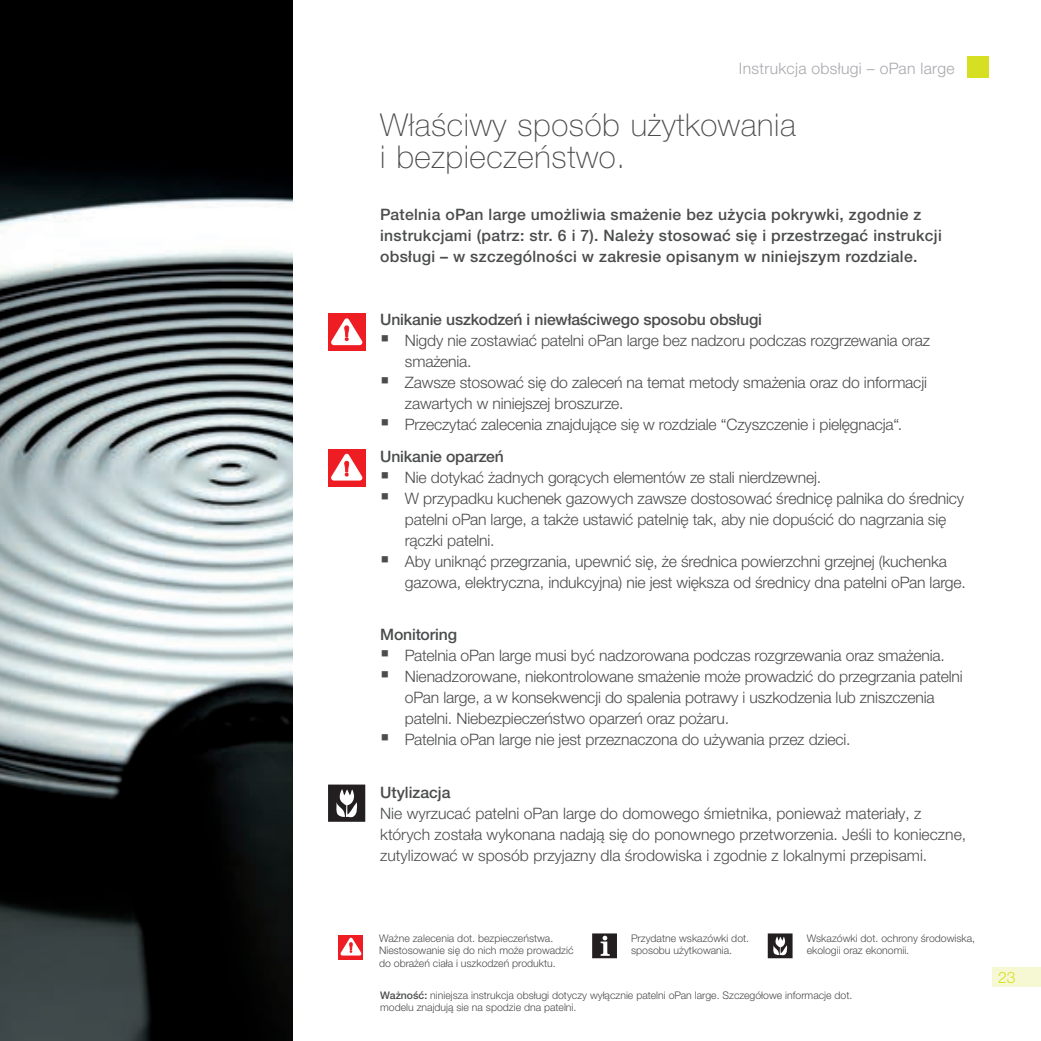
<style>
.page{position:relative;width:1041px;height:1041px;background:#fff}
.page>*{position:absolute;margin:0;border:0;box-sizing:border-box;transform-origin:0 0}
.t1{font:100 31.5px/31.5px "Helvetica Neue LTW1 G";letter-spacing:.02em;color:#4b4c4d}
.t2{font:300 15.75px/21px "Helvetica Neue LTW1 G";letter-spacing:-.01em;color:#4b4c4d}
.t3{font:500 15.75px/21px "Helvetica Neue LTW1 G";letter-spacing:.02em;color:#4b4c4d}
.t4{font:500 15.75px "Helvetica Neue LTW1 G";letter-spacing:-.01em;color:#4b4c4d}
.t5{font:300 15.75px "Helvetica Neue LTW1 G";letter-spacing:.02em;color:#a8a9ad}
.t6{font:500 15.75px "Helvetica Neue LTW1 G";color:#4b4c4d}
.t7{font:300 15.75px "Helvetica Neue LTW1 G";color:#d6df21}
.t8{font:300 10.5px/12.2px "Helvetica Neue LTW1 G";color:#4b4c4d}
.s1{font-weight:500}
</style>
<div class="page">
<div style="left:992px;top:967px;width:49px;height:20px;background:#f6f8d3"></div>
<div style="left:967px;top:56px;width:22px;height:22px;background:#d6df21"></div>
<div style="left:328px;top:314px;width:37px;height:37px;background:#ee1d23"></div>
<svg style="left:331px;top:318px;width:31px;height:27px"></svg>
<svg style="left:338px;top:935px;width:25px;height:24px"></svg>
<svg style="left:340px;top:938px;width:21px;height:17px"></svg>
<div style="left:328px;top:449px;width:37px;height:37px;background:#ee1d23"></div>
<svg style="left:331px;top:454px;width:31px;height:26px"></svg>
<img style="left:0;top:0;width:292px;height:1041px">
<svg style="left:328px;top:784px;width:37px;height:38px"></svg>
<svg style="left:592px;top:933px;width:25px;height:25px"></svg>
<svg style="left:768px;top:933px;width:24px;height:25px"></svg>
<p class="t5" style="left:739px;top:58px;width:217px">Instrukcja obsługi – oPan large</p>
<h1 class="t1" style="left:380px;top:109px;width:417px">Właściwy sposób użytkowania i bezpieczeństwo.</h1>
<p class="t3" style="left:380px;top:204px;width:563px">Patelnia oPan large umożliwia smażenie bez użycia pokrywki, zgodnie z instrukcjami (patrz: str. 6 i 7). Należy stosować się i przestrzegać instrukcji obsługi – w szczególności w zakresie opisanym w niniejszym rozdziale.</p>
<p class="t4" style="left:380px;top:310px;width:383px">Unikanie uszkodzeń i niewłaściwego sposobu obsługi</p>
<p class="t2" style="left:405px;top:330px;width:526px">Nigdy nie zostawiać patelni oPan large bez nadzoru podczas rozgrzewania oraz smażenia.<br>Zawsze stosować się do zaleceń na temat metody smażenia oraz do informacji zawartych w niniejszej broszurze.<br>Przeczytać zalecenia znajdujące się w rozdziale “Czyszczenie i pielęgnacja“.</p>
<p class="t4" style="left:380px;top:446px;width:125px">Unikanie oparzeń</p>
<p class="t2" style="left:405px;top:466px;width:562px">Nie dotykać żadnych gorących elementów ze stali nierdzewnej.<br>W przypadku kuchenek gazowych zawsze dostosować średnicę palnika do średnicy patelni oPan large, a także ustawić patelnię tak, aby nie dopuścić do nagrzania się rączki patelni.<br>Aby uniknąć przegrzania, upewnić się, że średnica powierzchni grzejnej (kuchenka gazowa, elektryczna, indukcyjna) nie jest większa od średnicy dna patelni oPan large.</p>
<p class="t4" style="left:380px;top:625px;width:78px">Monitoring</p>
<p class="t2" style="left:405px;top:645px;width:559px">Patelnia oPan large musi być nadzorowana podczas rozgrzewania oraz smażenia.<br>Nienadzorowane, niekontrolowane smażenie może prowadzić do przegrzania patelni oPan large, a w konsekwencji do spalenia potrawy i uszkodzenia lub zniszczenia patelni. Niebezpieczeństwo oparzeń oraz pożaru.<br>Patelnia oPan large nie jest przeznaczona do używania przez dzieci.</p>
<p class="t6" style="left:380px;top:782px;width:72px">Utylizacja</p>
<p class="t2" style="left:380px;top:802px;width:588px">Nie wyrzucać patelni oPan large do domowego śmietnika, ponieważ materiały, z których została wykonana nadają się do ponownego przetworzenia. Jeśli to konieczne, zutylizować w sposób przyjazny dla środowiska i zgodnie z lokalnymi przepisami.</p>
<p class="t8" style="left:379px;top:932px;width:196px">Ważne zalecenia dot. bezpieczeństwa.<br>Niestosowanie się do nich może prowadzić do obrażeń ciała i uszkodzeń produktu.</p>
<p class="t8" style="left:380px;top:989px;width:474px"><span class="s1">Ważność:</span> niniejsza instrukcja obsługi dotyczy wyłącznie patelni oPan large. Szczegółowe informacje dot. modelu znajdują sie na spodzie dna patelni.</p>
<p class="t8" style="left:631px;top:932px;width:120px">Przydatne wskazówki dot. sposobu użytkowania.</p>
<p class="t8" style="left:807px;top:932px;width:170px">Wskazówki dot. ochrony środowiska, ekologii oraz ekonomii.</p>
<p class="t7" style="left:998px;top:968px;width:19px">23</p>
</div>
